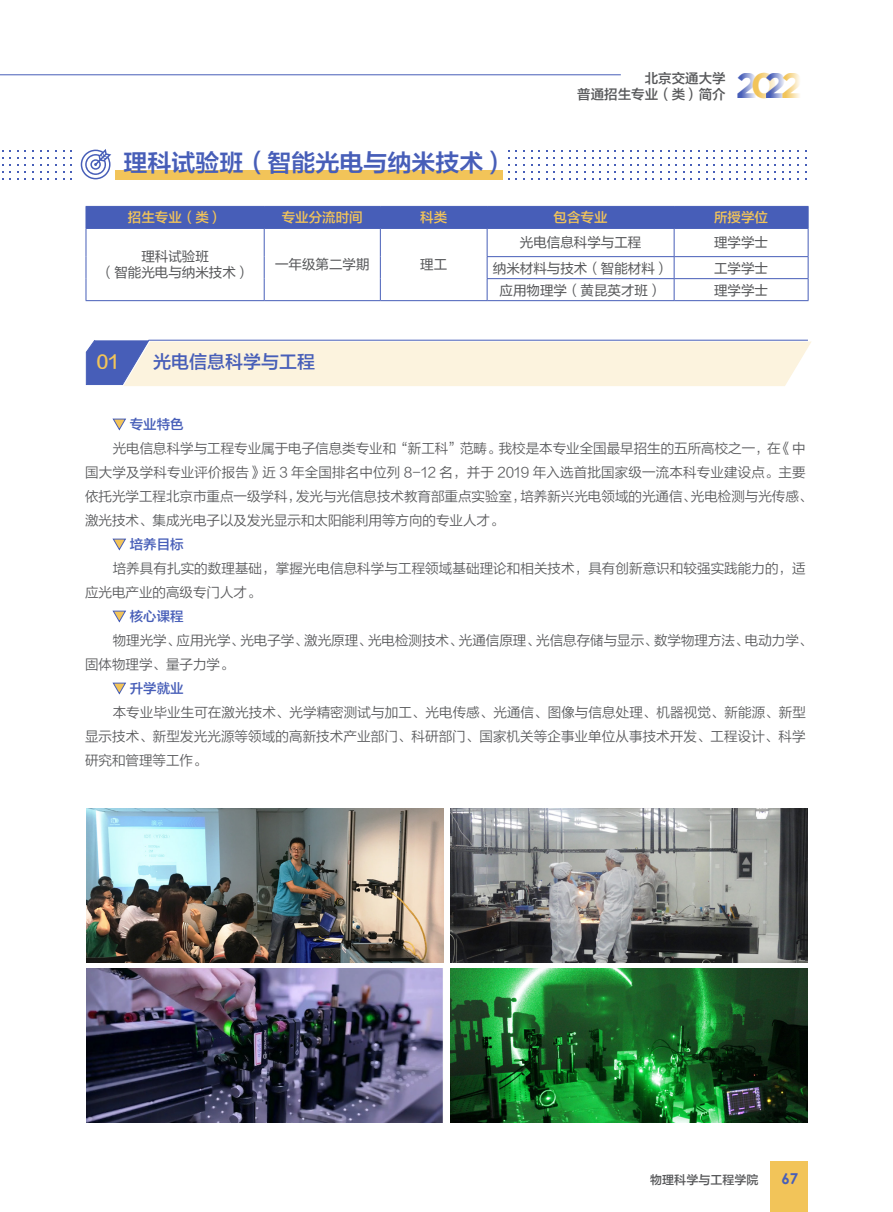
<style>
.page{position:relative;width:893px;height:1212px;background:#fff}
.page>*{position:absolute;margin:0;border:0;box-sizing:border-box;transform-origin:0 0}
.t1{font:700 35.55px "Gotham";color:#475eb8}
.t2{font:24px "FZLTZCHJW GB1 0";color:#475eb8}
.t3{font:18px "FZLTZHJW GB1 0";color:#475eb8}
.t4{font:18px "FZLTZHJW GB1 0";color:#f2c459}
.t5{font:700 15px "Century Gothic";color:#475eb8}
.t6{font:13.5px/24px "FZLTXIHJW GB1 0";color:#57585a}
.t7{font:13.5px/16.2px "FZLTHK GBK1 0";color:#57585a;text-align:center}
.t8{font:13.5px "FZLTZHJW GB1 0";color:#f2c459}
.t9{font:13.5px/16.2px "FZLTZHJW GB1 0";color:#57585a;text-align:right}
.t10{font:13.5px "FZLTZHJW GB1 0";color:#475eb8}
.t11{font:12px "FZLTZHJW GB1 0";color:#57585a}
.s1{color:#f2c459}
</style>
<div class="page">
<hr style="left:0;top:74px;width:621px;height:1px;background:#475eb8">
<div style="left:770px;top:1161px;width:38px;height:51px;background:#f2c459"></div>
<svg style="left:81px;top:149px;width:30px;height:30px"></svg>
<div style="left:115px;top:170px;width:388px;height:10px;background:#f2c459"></div>
<svg style="left:86px;top:206px;width:722px;height:94px"></svg>
<hr style="left:674px;top:278px;width:134px;height:1px;background:#475eb8">
<svg style="left:674px;top:207px;width:1px;height:93px"></svg>
<svg style="left:808px;top:207px;width:1px;height:93px"></svg>
<hr style="left:86px;top:300px;width:178px;height:1px;background:#475eb8">
<hr style="left:264px;top:300px;width:116px;height:1px;background:#475eb8">
<hr style="left:380px;top:300px;width:107px;height:1px;background:#475eb8">
<hr style="left:487px;top:300px;width:187px;height:1px;background:#475eb8">
<hr style="left:674px;top:300px;width:134px;height:1px;background:#475eb8">
<svg style="left:112px;top:418px;width:14px;height:12px"></svg>
<svg style="left:112px;top:538px;width:14px;height:12px"></svg>
<svg style="left:112px;top:610px;width:14px;height:12px"></svg>
<svg style="left:112px;top:682px;width:14px;height:12px"></svg>
<svg style="left:86px;top:339px;width:725px;height:47px;background:#ece7dc"></svg>
<img style="left:86px;top:808px;width:358px;height:154px">
<img style="left:86px;top:969px;width:357px;height:154px">
<img style="left:451px;top:808px;width:357px;height:154px">
<img style="left:451px;top:969px;width:357px;height:154px">
<p class="t9" style="left:577px;top:70px;width:150px">北京交通大学<br>普通招生专业（类）简介</p>
<h1 class="t1" style="left:736px;top:62px;width:69px">2<span class="s1">0</span>2<span class="s1">2</span></h1>
<h2 class="t2" style="left:123px;top:149px;width:385px">理科试验班（智能光电与纳米技术）</h2>
<p class="t8" style="left:128px;top:210px;width:96px">招生专业（类）</p>
<p class="t8" style="left:282px;top:210px;width:82px">专业分流时间</p>
<p class="t8" style="left:420px;top:210px;width:28px">科类</p>
<p class="t8" style="left:554px;top:210px;width:55px">包含专业</p>
<p class="t8" style="left:714px;top:210px;width:55px">所授学位</p>
<p class="t7" style="left:101px;top:249px;width:150px">理科试验班<br>（智能光电与纳米技术）</p>
<p class="t7" style="left:275px;top:257px;width:96px">一年级第二学期</p>
<p class="t7" style="left:420px;top:257px;width:28px">理工</p>
<p class="t7" style="left:520px;top:235px;width:123px">光电信息科学与工程</p>
<p class="t7" style="left:714px;top:235px;width:55px">理学学士</p>
<p class="t7" style="left:493px;top:260px;width:177px">纳米材料与技术（智能材料）</p>
<p class="t7" style="left:714px;top:260px;width:55px">工学学士</p>
<p class="t7" style="left:500px;top:282px;width:163px">应用物理学（黄昆英才班）</p>
<p class="t7" style="left:714px;top:282px;width:55px">理学学士</p>
<h3 class="t4" style="left:97px;top:352px;width:23px">01</h3>
<h3 class="t3" style="left:153px;top:352px;width:163px">光电信息科学与工程</h3>
<p class="t10" style="left:130px;top:417px;width:55px">专业特色</p>
<p class="t6" style="left:85px;top:437px;width:729px;text-indent:28px">光电信息科学与工程专业属于电子信息类专业和“新工科”范畴。我校是本专业全国最早招生的五所高校之一，在《中国大学及学科专业评价报告》近 3 年全国排名中位列 8-12 名，并于 2019 年入选首批国家级一流本科专业建设点。主要依托光学工程北京市重点一级学科，发光与光信息技术教育部重点实验室，培养新兴光电领域的光通信、光电检测与光传感、激光技术、集成光电子以及发光显示和太阳能利用等方向的专业人才。</p>
<p class="t10" style="left:130px;top:537px;width:55px">培养目标</p>
<p class="t6" style="left:85px;top:557px;width:722px;text-indent:28px">培养具有扎实的数理基础，掌握光电信息科学与工程领域基础理论和相关技术，具有创新意识和较强实践能力的，适应光电产业的高级专门人才。</p>
<p class="t10" style="left:130px;top:609px;width:55px">核心课程</p>
<p class="t6" style="left:85px;top:629px;width:729px;text-indent:28px">物理光学、应用光学、光电子学、激光原理、光电检测技术、光通信原理、光信息存储与显示、数学物理方法、电动力学、固体物理学、量子力学。</p>
<p class="t10" style="left:130px;top:681px;width:55px">升学就业</p>
<p class="t6" style="left:85px;top:701px;width:722px;text-align:justify;text-indent:28px">本专业毕业生可在激光技术、光学精密测试与加工、光电传感、光通信、图像与信息处理、机器视觉、新能源、新型显示技术、新型发光光源等领域的高新技术产业部门、科研部门、国家机关等企事业单位从事技术开发、工程设计、科学研究和管理等工作。</p>
<p class="t11" style="left:650px;top:1173px;width:109px">物理科学与工程学院</p>
<p class="t5" style="left:781px;top:1167px;width:18px">67</p>
</div>
